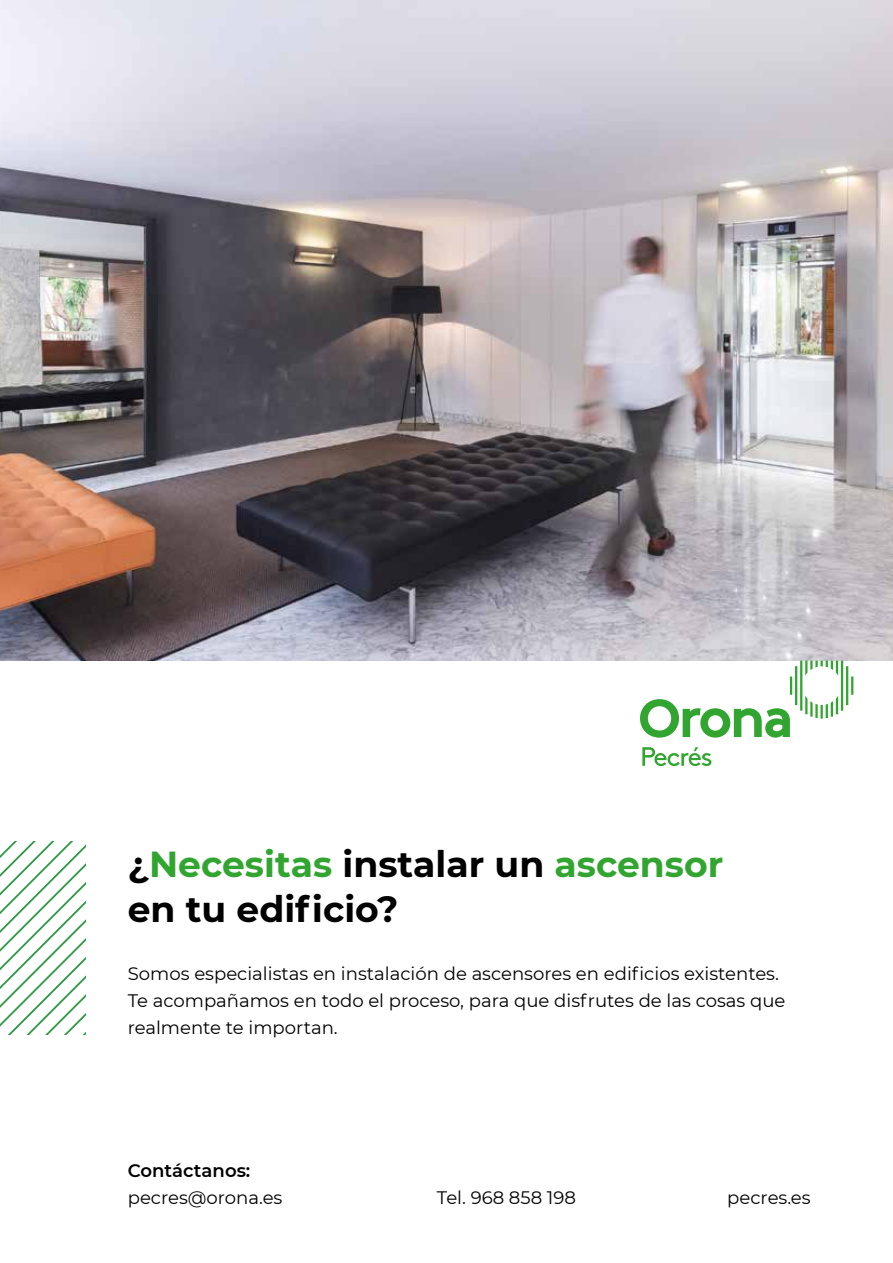
<style>
.page{position:relative;width:893px;height:1263px;background:#fff}
.page>*{position:absolute;margin:0;border:0;box-sizing:border-box;transform-origin:0 0}
.t1{font:700 36.15px/45.2px "Montserrat";color:#000}
.t2{font:18px/27.2px "Montserrat";color:#000}
.t3{font:600 18px "Montserrat";color:#000}
.s1{color:#32a530}
</style>
<div class="page">
<img style="left:0;top:0;width:893px;height:661px">
<svg style="left:640px;top:661px;width:213px;height:105px"></svg>
<svg style="left:0;top:842px;width:85px;height:192px"></svg>
<h1 class="t1" style="left:128px;top:839px;width:597px">¿<span class="s1">Necesitas</span> instalar un <span class="s1">ascensor </span>en tu edificio?</h1>
<p class="t2" style="left:128px;top:959px;width:659px">Somos especialistas en instalación de ascensores en edificios existentes.<br>Te acompañamos en todo el proceso, para que disfrutes de las cosas que realmente te importan.</p>
<p class="t3" style="left:128px;top:1158px;width:124px">Contáctanos:</p>
<p class="t2" style="left:128px;top:1183px;width:156px">pecres@orona.es</p>
<p class="t2" style="left:727px;top:1183px;width:85px">pecres.es</p>
<p class="t2" style="left:437px;top:1183px;width:141px">Tel. 968 858 198</p>
</div>
